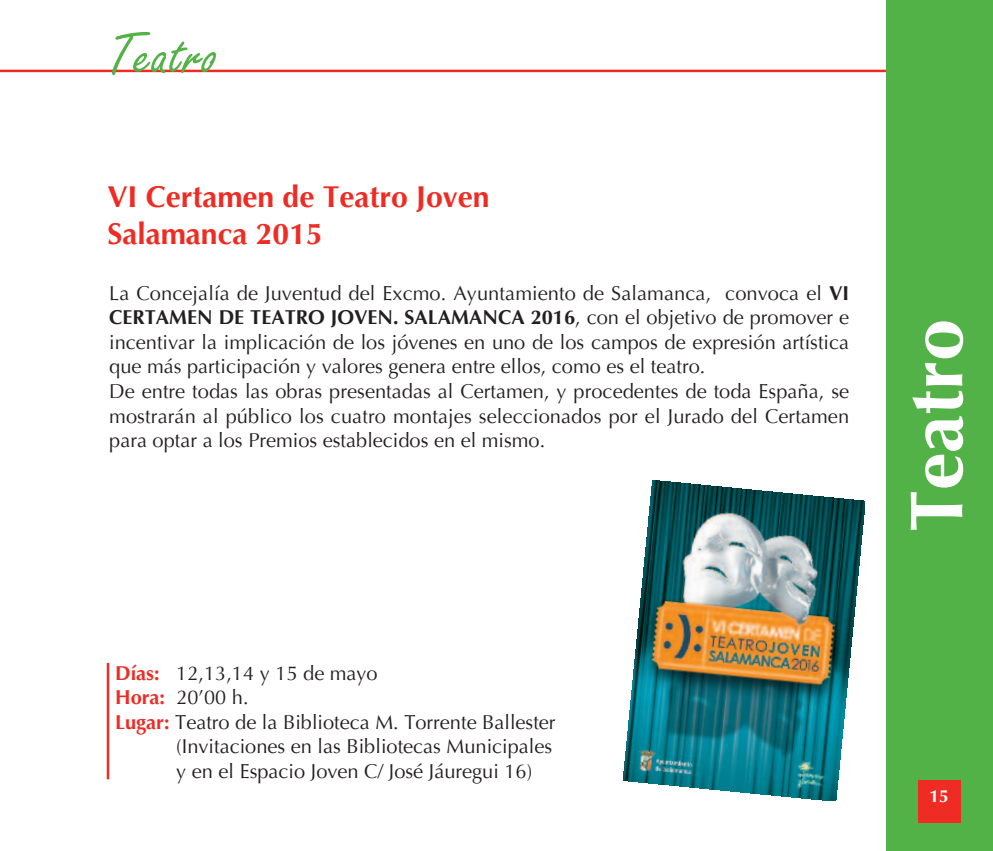
<style>
.page{position:relative;width:993px;height:851px;background:#fff}
.page>*{position:absolute;margin:0;border:0;box-sizing:border-box;transform-origin:0 0}
.t1{font:700 75px "Optima";color:#fff}
.t2{font:62.5px "Freestyle Script";color:#53b247}
.t3{font:700 30px/36.8px "Optima";color:#ee2c23}
.t4{font:20px/24.5px "Optima";color:#231f20}
.t5{font:700 17.5px "Optima";color:#fff}
.s1{font-weight:700}
.s2{font-weight:700;color:#ee2c23}
</style>
<div class="page">
<img style="left:623px;top:480px;width:241px;height:320px">
<hr style="left:0;top:70px;width:889px;height:2px;background:#ee2c23">
<div style="left:886px;top:0;width:106px;height:850px;background:#53b247"></div>
<div style="left:917px;top:780px;width:43px;height:42px;background:#ee2c23"></div>
<hr style="left:107px;top:662px;width:2px;height:117px;background:#ee2c23">
<h2 class="t2" style="left:107px;top:21px;width:112px">Teatro</h2>
<h3 class="t3" style="left:107px;top:179px;width:383px">VI Certamen de Teatro Joven<br>Salamanca 2015</h3>
<p class="t4" style="left:109px;top:281px;width:741px">La Concejalía de Juventud del Excmo. Ayuntamiento de Salamanca, convoca el <span class="s1">VI CERTAMEN DE TEATRO JOVEN. SALAMANCA 2016</span>, con el objetivo de promover e incentivar la implicación de los jóvenes en uno de los campos de expresión artística que más participación y valores genera entre ellos, como es el teatro.<br>De entre todas las obras presentadas al Certamen, y procedentes de toda España, se mostrarán al público los cuatro montajes seleccionados por el Jurado del Certamen para optar a los Premios establecidos en el mismo.</p>
<p class="t4" style="left:115px;top:660px;width:264px"><span class="s2">Días:</span> 12,13,14 y 15 de mayo</p>
<p class="t4" style="left:115px;top:685px;width:135px"><span class="s2">Hora:</span> 20’00 h.</p>
<p class="t4" style="left:115px;top:709px;width:442px"><span class="s2">Lugar:</span> Teatro de la Biblioteca M. Torrente Ballester</p>
<p class="t4" style="left:176px;top:734px;width:377px">(Invitaciones en las Bibliotecas Municipales</p>
<p class="t4" style="left:176px;top:758px;width:357px">y en el Espacio Joven C/ José Jáuregui 16)</p>
<h1 class="t1" style="left:892px;top:531px;width:214px;rotate:-90deg">Teatro</h1>
<p class="t5" style="left:929px;top:786px;width:21px">15</p>
</div>
